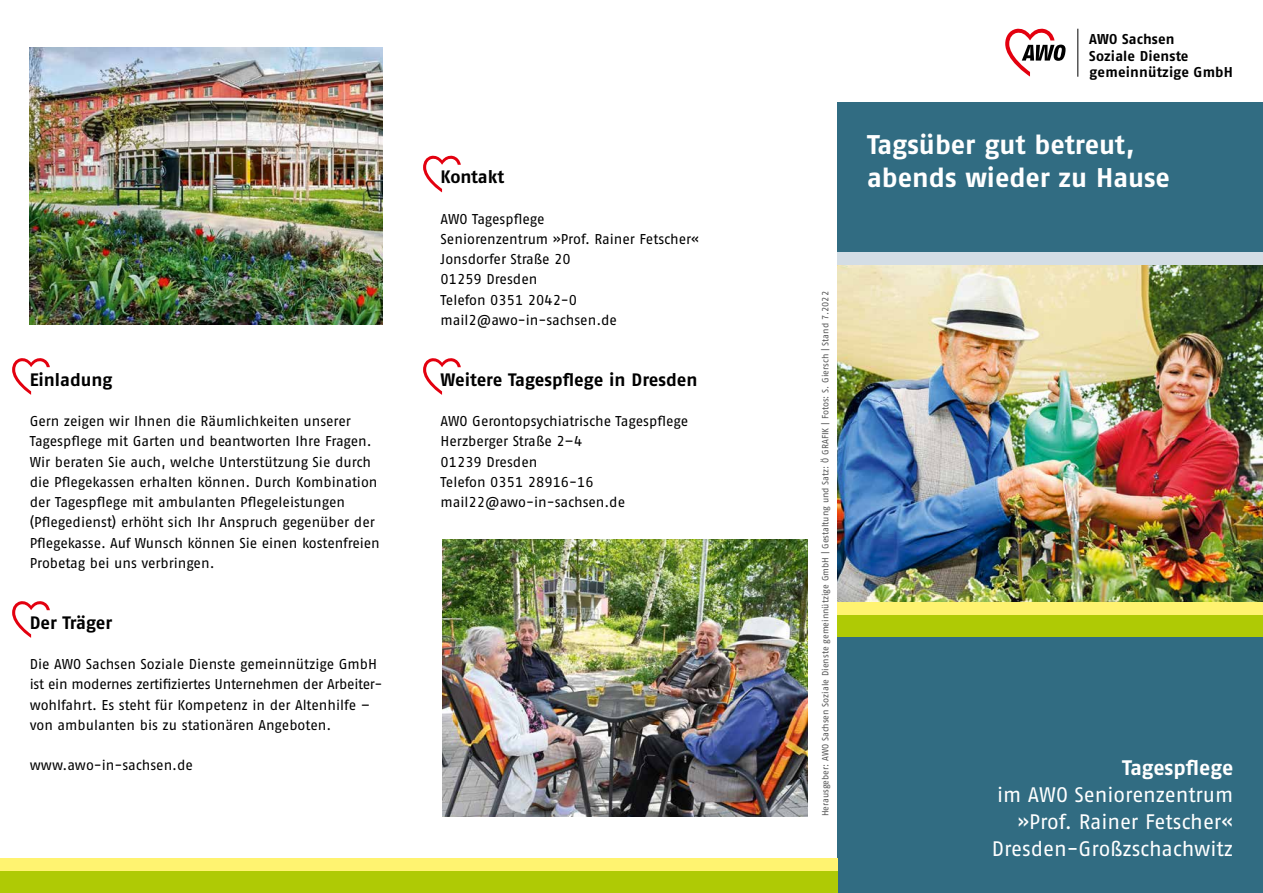
<style>
.page{position:relative;width:1263px;height:893px;background:#fff}
.page>*{position:absolute;margin:0;border:0;box-sizing:border-box;transform-origin:0 0}
.t1{font:27px/33px "Fago No Bold Tf";color:#fff}
.t2{font:21px/27px "Fago No Regular Tf";letter-spacing:-.005em;color:#fff;text-align:right}
.t3{font:21px "Fago No Bold Tf";letter-spacing:-.005em;color:#fff}
.t4{font:18px "Fago No Bold Tf";letter-spacing:-.005em;color:#000}
.t5{font:14.25px/20.2px "Fago No Regular Tf";letter-spacing:-.005em;color:#000}
.t6{font:14.25px/16.2px "Fago No Bold Tf";letter-spacing:.01em;color:#000}
.t7{font:14.25px "Fago No";letter-spacing:-.005em;color:#000}
.t8{font:9px "Fago No Regular Tf";color:#565656}
</style>
<div class="page">
<div style="left:838px;top:102px;width:425px;height:791px;background:#316c82"></div>
<svg style="left:1005px;top:29px;width:60px;height:48px"></svg>
<hr style="left:1077px;top:29px;width:1px;height:48px;background:#000">
<div style="left:0;top:859px;width:838px;height:34px;background:#fff370"></div>
<div style="left:0;top:872px;width:838px;height:21px;background:#afca05"></div>
<img style="left:442px;top:539px;width:366px;height:277px">
<svg style="left:423px;top:156px;width:38px;height:36px"></svg>
<svg style="left:12px;top:358px;width:38px;height:37px"></svg>
<svg style="left:12px;top:601px;width:38px;height:37px"></svg>
<svg style="left:423px;top:358px;width:38px;height:37px"></svg>
<img style="left:838px;top:264px;width:425px;height:338px">
<div style="left:838px;top:602px;width:425px;height:20px;background:#fff370"></div>
<div style="left:838px;top:615px;width:425px;height:21px;background:#afca05"></div>
<div style="left:838px;top:252px;width:425px;height:12px;background:#d3dde5"></div>
<img style="left:30px;top:48px;width:353px;height:277px">
<p class="t4" style="left:30px;top:369px;width:84px">Einladung</p>
<p class="t5" style="left:30px;top:411px;width:352px">Gern zeigen wir Ihnen die Räumlichkeiten unserer Tagespflege mit Garten und beantworten Ihre Fragen.<br>Wir beraten Sie auch, welche Unterstützung Sie durch die Pflegekassen erhalten können. Durch Kombination der Tagespflege mit ambulanten Pflegeleistungen (Pflegedienst) erhöht sich Ihr Anspruch gegenüber der Pflegekasse. Auf Wunsch können Sie einen kostenfreien Probetag bei uns verbringen.</p>
<p class="t4" style="left:30px;top:612px;width:84px">Der Träger</p>
<p class="t5" style="left:30px;top:654px;width:354px">Die AWO Sachsen Soziale Dienste gemeinnützige GmbH ist ein modernes zertifiziertes Unternehmen der Arbeiter&shy;wohlfahrt. Es steht für Kompetenz in der Altenhilfe – von ambulanten bis zu stationären Angeboten.</p>
<p class="t7" style="left:30px;top:757px;width:165px">www.awo-in-sachsen.de</p>
<p class="t4" style="left:441px;top:166px;width:65px">Kontakt</p>
<p class="t5" style="left:441px;top:208px;width:260px">AWO Tagespflege<br>Seniorenzentrum »Prof. Rainer Fetscher«<br>Jonsdorfer Straße 20<br>01259 Dresden<br>Telefon 0351 2042-0 mail2@awo-in-sachsen.de</p>
<p class="t4" style="left:441px;top:369px;width:258px">Weitere Tagespflege in Dresden</p>
<p class="t5" style="left:441px;top:411px;width:249px">AWO Gerontopsychiatrische Tagespflege<br>Herzberger Straße 2–4<br>01239 Dresden<br>Telefon 0351 28916-16 mail22@awo-in-sachsen.de</p>
<p class="t6" style="left:1089px;top:31px;width:145px">AWO Sachsen<br>Soziale Dienste gemeinnützige GmbH</p>
<h1 class="t1" style="left:867px;top:128px;width:304px">Tagsüber gut betreut, abends wieder zu Hause</h1>
<p class="t8" style="left:820px;top:816px;width:527px;rotate:-90deg">Herausgeber: AWO Sachsen Soziale Dienste gemeinnützige GmbH | Gestaltung und Satz: Ö GRAFIK | Fotos: S. Giersch | Stand 7.2022</p>
<h2 class="t3" style="left:1122px;top:755px;width:112px">Tagespflege</h2>
<h2 class="t2" style="left:992px;top:781px;width:243px">im AWO Seniorenzentrum »Prof. Rainer Fetscher«<br>Dresden-Großzschachwitz</h2>
</div>
